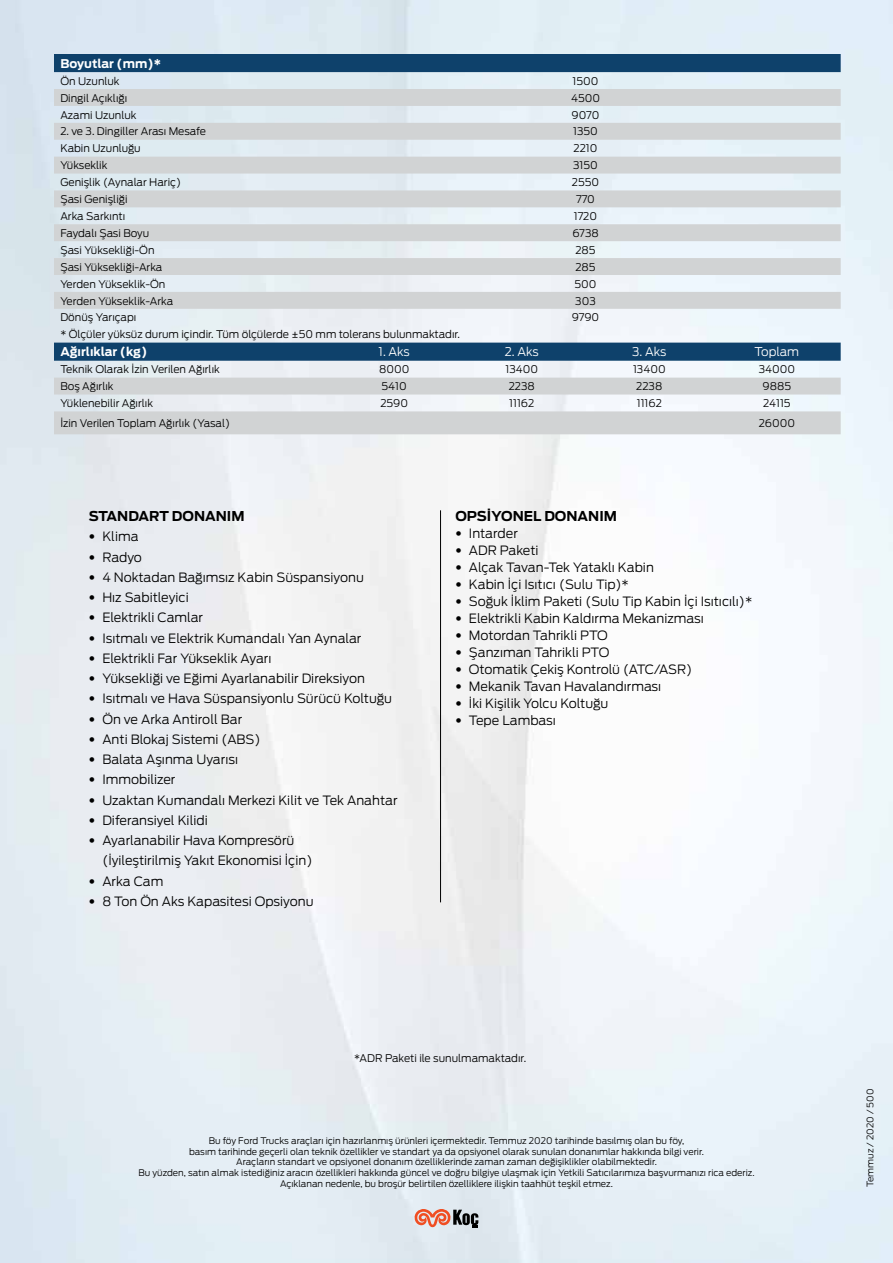
<style>
.page{position:relative;width:893px;height:1263px;background:#fff}
.page>*{position:absolute;margin:0;border:0;box-sizing:border-box;transform-origin:0 0}
.t1{font:700 13.5px "Ford Antenna";color:#000}
.t2{font:300 12.75px/20.2px "Ford Antenna";color:#000}
.t3{font:700 12px "Ford Antenna";color:#fff}
.t4{font:300 12px "Ford Antenna";color:#fff}
.t5{font:300 10.5px "Ford Antenna";color:#000}
.t6{font:300 9px/10.8px "Ford Antenna";color:#000;text-align:center}
.s1{font-family:"Helvetica Neue LT Std";font-stretch:condensed}
</style>
<div class="page">
<hr style="left:440px;top:510px;width:1px;height:392px;background:#000">
<svg style="left:54px;top:54px;width:787px;height:35px;background:#7393ac"></svg>
<svg style="left:54px;top:89px;width:787px;height:345px;background:#d2d9df"></svg>
<svg style="left:415px;top:1209px;width:63px;height:19px"></svg>
<p class="t3" style="left:60px;top:53px;width:102px">Boyutlar (mm)*</p>
<p class="t5" style="left:60px;top:72px;width:61px">Ön Uzunluk</p>
<p class="t5" style="left:573px;top:72px;width:27px">1500</p>
<p class="t5" style="left:60px;top:89px;width:68px">Dingil Açıklığı</p>
<p class="t5" style="left:571px;top:89px;width:30px">4500</p>
<p class="t5" style="left:60px;top:106px;width:78px">Azami Uzunluk</p>
<p class="t5" style="left:572px;top:106px;width:29px">9070</p>
<p class="t5" style="left:60px;top:123px;width:147px">2. ve 3. Dingiller Arası Mesafe</p>
<p class="t5" style="left:573px;top:123px;width:26px">1350</p>
<p class="t5" style="left:60px;top:140px;width:82px">Kabin Uzunluğu</p>
<p class="t5" style="left:574px;top:140px;width:25px">2210</p>
<p class="t5" style="left:60px;top:157px;width:49px">Yükseklik</p>
<p class="t5" style="left:573px;top:157px;width:26px">3150</p>
<p class="t5" style="left:60px;top:173px;width:122px">Genişlik (Aynalar Hariç)</p>
<p class="t5" style="left:572px;top:173px;width:29px">2550</p>
<p class="t5" style="left:60px;top:190px;width:69px">Şasi Genişliği</p>
<p class="t5" style="left:576px;top:190px;width:20px">770</p>
<p class="t5" style="left:60px;top:207px;width:66px">Arka Sarkıntı</p>
<p class="t5" style="left:574px;top:207px;width:25px">1720</p>
<p class="t5" style="left:60px;top:224px;width:90px">Faydalı Şasi Boyu</p>
<p class="t5" style="left:572px;top:224px;width:28px">6738</p>
<p class="t5" style="left:60px;top:241px;width:96px">Şasi Yüksekliği-Ön</p>
<p class="t5" style="left:575px;top:241px;width:22px">285</p>
<p class="t5" style="left:60px;top:258px;width:104px">Şasi Yüksekliği-Arka</p>
<p class="t5" style="left:575px;top:258px;width:22px">285</p>
<p class="t5" style="left:60px;top:275px;width:106px">Yerden Yükseklik-Ön</p>
<p class="t5" style="left:574px;top:275px;width:23px">500</p>
<p class="t5" style="left:60px;top:292px;width:114px">Yerden Yükseklik-Arka</p>
<p class="t5" style="left:575px;top:292px;width:22px">303</p>
<p class="t5" style="left:60px;top:309px;width:78px">Dönüş Yarıçapı</p>
<p class="t5" style="left:572px;top:309px;width:29px">9790</p>
<p class="t5" style="left:60px;top:326px;width:401px">* Ölçüler yüksüz durum içindir. Tüm ölçülerde ±50 mm tolerans bulunmaktadır.</p>
<p class="t3" style="left:60px;top:341px;width:88px">Ağırlıklar (kg)</p>
<p class="t4" style="left:379px;top:342px;width:33px">1. Aks</p>
<p class="t4" style="left:505px;top:342px;width:35px">2. Aks</p>
<p class="t4" style="left:632px;top:342px;width:36px">3. Aks</p>
<p class="t4" style="left:755px;top:342px;width:46px">Toplam</p>
<p class="t5" style="left:60px;top:361px;width:161px">Teknik Olarak İzin Verilen Ağırlık</p>
<p class="t5" style="left:379px;top:361px;width:32px">8000</p>
<p class="t5" style="left:505px;top:361px;width:34px">13400</p>
<p class="t5" style="left:633px;top:361px;width:34px">13400</p>
<p class="t5" style="left:759px;top:361px;width:38px">34000</p>
<p class="t5" style="left:60px;top:378px;width:55px">Boş Ağırlık</p>
<p class="t5" style="left:382px;top:378px;width:27px">5410</p>
<p class="t5" style="left:509px;top:378px;width:28px">2238</p>
<p class="t5" style="left:636px;top:378px;width:28px">2238</p>
<p class="t5" style="left:763px;top:378px;width:30px">9885</p>
<p class="t5" style="left:60px;top:394px;width:94px">Yüklenebilir Ağırlık</p>
<p class="t5" style="left:380px;top:394px;width:29px">2590</p>
<p class="t5" style="left:509px;top:394px;width:27px">11162</p>
<p class="t5" style="left:637px;top:394px;width:27px">11162</p>
<p class="t5" style="left:763px;top:394px;width:29px">24115</p>
<p class="t5" style="left:60px;top:414px;width:171px">İzin Verilen Toplam Ağırlık (Yasal)</p>
<p class="t5" style="left:759px;top:414px;width:38px">26000</p>
<p class="t1" style="left:89px;top:504px;width:157px">STANDART DONANIM</p>
<p class="t2" style="left:89px;top:525px;width:51px"><span class="s1">•</span> Klima</p>
<p class="t2" style="left:89px;top:545px;width:55px"><span class="s1">•</span> Radyo</p>
<p class="t2" style="left:89px;top:566px;width:276px"><span class="s1">•</span> 4 Noktadan Bağımsız Kabin Süspansiyonu</p>
<p class="t2" style="left:89px;top:586px;width:101px"><span class="s1">•</span> Hız Sabitleyici</p>
<p class="t2" style="left:89px;top:606px;width:116px"><span class="s1">•</span> Elektrikli Camlar</p>
<p class="t2" style="left:89px;top:626px;width:274px"><span class="s1">•</span> Isıtmalı ve Elektrik Kumandalı Yan Aynalar</p>
<p class="t2" style="left:89px;top:647px;width:184px"><span class="s1">•</span> Elektrikli Far Yükseklik Ayarı</p>
<p class="t2" style="left:89px;top:667px;width:278px"><span class="s1">•</span> Yüksekliği ve Eğimi Ayarlanabilir Direksiyon</p>
<p class="t2" style="left:89px;top:687px;width:305px"><span class="s1">•</span> Isıtmalı ve Hava Süspansiyonlu Sürücü Koltuğu</p>
<p class="t2" style="left:89px;top:707px;width:155px"><span class="s1">•</span> Ön ve Arka Antiroll Bar</p>
<p class="t2" style="left:89px;top:727px;width:173px"><span class="s1">•</span> Anti Blokaj Sistemi (ABS)</p>
<p class="t2" style="left:89px;top:748px;width:151px"><span class="s1">•</span> Balata Aşınma Uyarısı</p>
<p class="t2" style="left:89px;top:768px;width:88px"><span class="s1">•</span> Immobilizer</p>
<p class="t2" style="left:89px;top:788px;width:310px"><span class="s1">•</span> Uzaktan Kumandalı Merkezi Kilit ve Tek Anahtar</p>
<p class="t2" style="left:89px;top:808px;width:120px"><span class="s1">•</span> Diferansiyel Kilidi</p>
<p class="t2" style="left:102px;top:829px;width:212px;text-indent:-14px"><span class="s1">•</span> Ayarlanabilir Hava Kompresörü (İyileştirilmiş Yakıt Ekonomisi İçin)</p>
<p class="t2" style="left:89px;top:869px;width:76px"><span class="s1">•</span> Arka Cam</p>
<p class="t2" style="left:89px;top:889px;width:226px"><span class="s1">•</span> 8 Ton Ön Aks Kapasitesi Opsiyonu</p>
<p class="t1" style="left:455px;top:504px;width:163px">OPSİYONEL DONANIM</p>
<p class="t2" style="left:455px;top:522px;width:64px"><span class="s1">•</span> Intarder</p>
<p class="t2" style="left:455px;top:539px;width:85px"><span class="s1">•</span> ADR Paketi</p>
<p class="t2" style="left:455px;top:556px;width:200px"><span class="s1">•</span> Alçak Tavan-Tek Yataklı Kabin</p>
<p class="t2" style="left:455px;top:573px;width:175px"><span class="s1">•</span> Kabin İçi Isıtıcı (Sulu Tip)*</p>
<p class="t2" style="left:455px;top:590px;width:298px"><span class="s1">•</span> Soğuk İklim Paketi (Sulu Tip Kabin İçi Isıtıcılı)*</p>
<p class="t2" style="left:455px;top:607px;width:250px"><span class="s1">•</span> Elektrikli Kabin Kaldırma Mekanizması</p>
<p class="t2" style="left:455px;top:623px;width:154px"><span class="s1">•</span> Motordan Tahrikli PTO</p>
<p class="t2" style="left:455px;top:640px;width:155px"><span class="s1">•</span> Şanzıman Tahrikli PTO</p>
<p class="t2" style="left:455px;top:657px;width:238px"><span class="s1">•</span> Otomatik Çekiş Kontrolü (ATC/ASR)</p>
<p class="t2" style="left:455px;top:674px;width:207px"><span class="s1">•</span> Mekanik Tavan Havalandırması</p>
<p class="t2" style="left:455px;top:691px;width:155px"><span class="s1">•</span> İki Kişilik Yolcu Koltuğu</p>
<p class="t2" style="left:455px;top:708px;width:102px"><span class="s1">•</span> Tepe Lambası</p>
<p class="t5" style="left:354px;top:1049px;width:173px">*ADR Paketi ile sunulmamaktadır.</p>
<p class="t6" style="left:139px;top:1134px;width:618px">Bu föy Ford Trucks araçları için hazırlanmış ürünleri içermektedir. Temmuz 2020 tarihinde basılmış olan bu föy,<br>basım tarihinde geçerli olan teknik özellikler ve standart ya da opsiyonel olarak sunulan donanımlar hakkında bilgi verir.<br>Araçların standart ve opsiyonel donanım özelliklerinde zaman zaman değişiklikler olabilmektedir.<br>Bu yüzden, satın almak istediğiniz aracın özellikleri hakkında güncel ve doğru bilgiye ulaşmak için Yetkili Satıcılarımıza başvurmanızı rica ederiz.<br>Açıklanan nedenle, bu broşür belirtilen özelliklere ilişkin taahhüt teşkil etmez.</p>
<p class="t6" style="left:864px;top:1187px;width:100px;rotate:-90deg">Temmuz / 2020 / 500</p>
</div>
